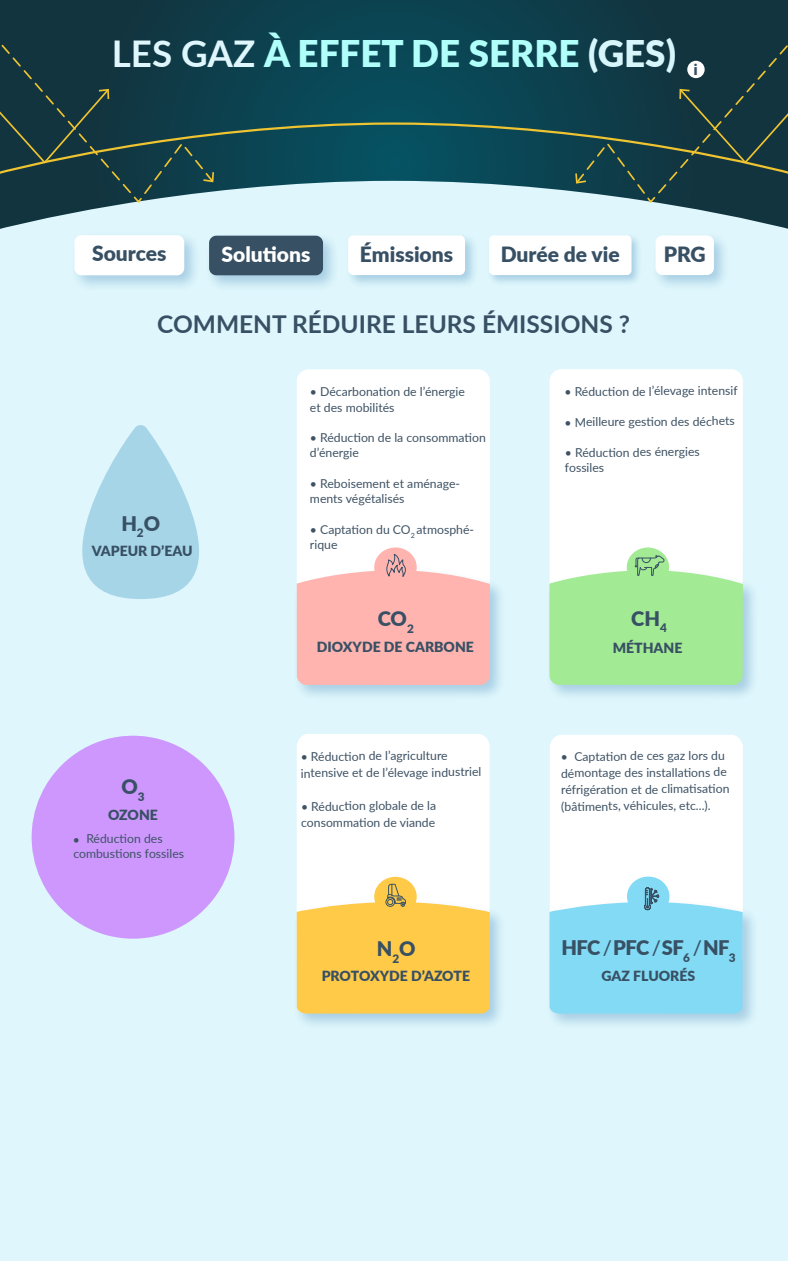
<style>
.page{position:relative;width:788px;height:1261px;background:#fff}
.page>*{position:absolute;margin:0;border:0;box-sizing:border-box;transform-origin:0 0}
.t1{font:900 36.75px "Lato";color:#b0fffa}
.t2{font:700 24.5px "Lato";color:#385064}
.t3{font:900 21px "Lato";color:#385064}
.t4{font:900 21px "Lato";color:#fff}
.t5{font:900 20.12px "Lato";letter-spacing:-.03em;color:#385064}
.t6{font:700 16.19px "Myriad Pro";color:#385064}
.t7{font:900 14px "Lato";color:#385064}
.t8{font:12.25px/15.2px "Lato";letter-spacing:-.01em;color:#3e5264}
.s1{font-weight:700;color:#def6fc}
.s2{color:#d6f6fb}
.s3{font-weight:500}
</style>
<div class="page">
<svg style="left:0;top:0;width:788px;height:181px;background:#0c414e"></svg>
<div style="left:0;top:181px;width:788px;height:1079px;background:#def6fc"></div>
<svg style="left:0;top:31px;width:214px;height:173px;background:#183d46"></svg>
<svg style="left:575px;top:31px;width:213px;height:173px;background:#193d46"></svg>
<svg style="left:0;top:121px;width:788px;height:54px;background:#1a474b"></svg>
<svg style="left:549px;top:734px;width:193px;height:152px"></svg>
<img style="left:542px;top:894px;width:220px;height:139px">
<div style="left:627px;top:876px;width:42px;height:40px;background:#82daf5;border-radius:50%"></div>
<svg style="left:549px;top:886px;width:193px;height:127px"></svg>
<svg style="left:296px;top:733px;width:193px;height:161px"></svg>
<img style="left:289px;top:894px;width:220px;height:139px">
<svg style="left:374px;top:876px;width:42px;height:40px"></svg>
<svg style="left:297px;top:883px;width:193px;height:130px;background:#fdd062"></svg>
<svg style="left:549px;top:369px;width:193px;height:186px"></svg>
<img style="left:542px;top:563px;width:220px;height:141px">
<div style="left:626px;top:547px;width:43px;height:40px;background:#a3ea95;border-radius:50%"></div>
<svg style="left:549px;top:555px;width:193px;height:129px"></svg>
<svg style="left:297px;top:369px;width:193px;height:183px"></svg>
<img style="left:289px;top:563px;width:220px;height:141px">
<div style="left:374px;top:547px;width:42px;height:40px;background:#ffb4b0;border-radius:50%"></div>
<svg style="left:297px;top:552px;width:193px;height:132px"></svg>
<svg style="left:32px;top:735px;width:202px;height:203px;background:#d0abfd"></svg>
<svg style="left:82px;top:425px;width:117px;height:174px;background:#b7deed"></svg>
<img style="left:648px;top:228px;width:85px;height:67px">
<div style="left:655px;top:235px;width:58px;height:40px;background:#fff;border-radius:7px"></div>
<img style="left:484px;top:230px;width:161px;height:58px">
<div style="left:489px;top:235px;width:142px;height:40px;background:#fff;border-radius:5px"></div>
<img style="left:342px;top:229px;width:139px;height:62px">
<div style="left:348px;top:235px;width:117px;height:40px;background:#fff;border-radius:6px"></div>
<img style="left:204px;top:228px;width:138px;height:67px">
<div style="left:209px;top:235px;width:114px;height:40px;background:#385064"></div>
<img style="left:67px;top:228px;width:137px;height:67px">
<div style="left:74px;top:235px;width:110px;height:40px;background:#fff;border-radius:7px"></div>
<div style="left:687px;top:61px;width:17px;height:17px;background:#fff;border-radius:50%"></div>
<h1 class="t1" style="left:112px;top:26px;width:565px"><span class="s1">LES GAZ</span> À EFFET DE SERRE <span class="s2">(GES)</span></h1>
<h3 class="t6" style="left:693px;top:59px;width:6px">i</h3>
<h3 class="t3" style="left:92px;top:238px;width:76px">Sources</h3>
<h3 class="t4" style="left:221px;top:239px;width:90px">Solutions</h3>
<h3 class="t3" style="left:360px;top:238px;width:95px">Émissions</h3>
<h3 class="t3" style="left:500px;top:238px;width:121px">Durée de vie</h3>
<h3 class="t3" style="left:663px;top:238px;width:44px">PRG</h3>
<h2 class="t2" style="left:157px;top:305px;width:474px">COMMENT RÉDUIRE LEURS ÉMISSIONS ?</h2>
<h3 class="t5" style="left:121px;top:508px;width:40px">H<sub>2</sub>O</h3>
<p class="t7" style="left:92px;top:540px;width:102px">VAPEUR D’EAU</p>
<h3 class="t5" style="left:121px;top:771px;width:25px">O<sub>3</sub></h3>
<p class="t7" style="left:108px;top:804px;width:51px">OZONE</p>
<p class="t8" style="left:73px;top:830px;width:113px;line-height:14.6px">• Réduction des combustions fossiles</p>
<p class="t8" style="left:310px;top:383px;width:156px">• Décarbonation de l’énergie et des mobilités</p>
<p class="t8" style="left:310px;top:429px;width:177px">• Réduction de la consommation d’énergie</p>
<p class="t8" style="left:310px;top:475px;width:152px">• Reboisement et aménage&shy;ments végétalisés</p>
<p class="t8" style="left:310px;top:521px;width:166px">• Captation du CO<sub>2</sub> atmosphé&shy;rique</p>
<p class="t8" style="left:564px;top:383px;width:175px">• Réduction de l’élevage intensif</p>
<p class="t8" style="left:564px;top:413px;width:172px">• Meilleure gestion des déchets</p>
<p class="t8" style="left:565px;top:443px;width:137px;line-height:15.6px">• Réduction des énergies fossiles</p>
<h3 class="t5" style="left:378px;top:603px;width:38px">CO<sub>2</sub></h3>
<h3 class="t5" style="left:631px;top:603px;width:37px">CH<sub>4</sub></h3>
<p class="t7" style="left:317px;top:636px;width:158px">DIOXYDE DE CARBONE</p>
<p class="t7" style="left:612px;top:637px;width:71px">MÉTHANE</p>
<p class="t8" style="left:300px;top:746px;width:182px;line-height:16.5px">• Réduction de l’agriculture intensive et de l’élevage industriel</p>
<p class="t8" style="left:301px;top:796px;width:137px;line-height:16.7px">• Réduction globale de la consommation de viande</p>
<p class="t8" style="left:561px;top:746px;width:170px;line-height:16.6px">• Captation de ces gaz lors du démontage des installations de réfrigération et de climatisation (bâtiments, véhicules, etc...).</p>
<h3 class="t5" style="left:377px;top:933px;width:40px">N<sub>2</sub>O</h3>
<h3 class="t5" style="left:561px;top:932px;width:176px">HFC <span class="s3">/</span> PFC <span class="s3">/</span> SF<sub>6</sub> <span class="s3">/</span> NF<sub>3</sub></h3>
<p class="t7" style="left:322px;top:965px;width:150px">PROTOXYDE D’AZOTE</p>
<p class="t7" style="left:601px;top:964px;width:95px">GAZ FLUORÉS</p>
</div>
